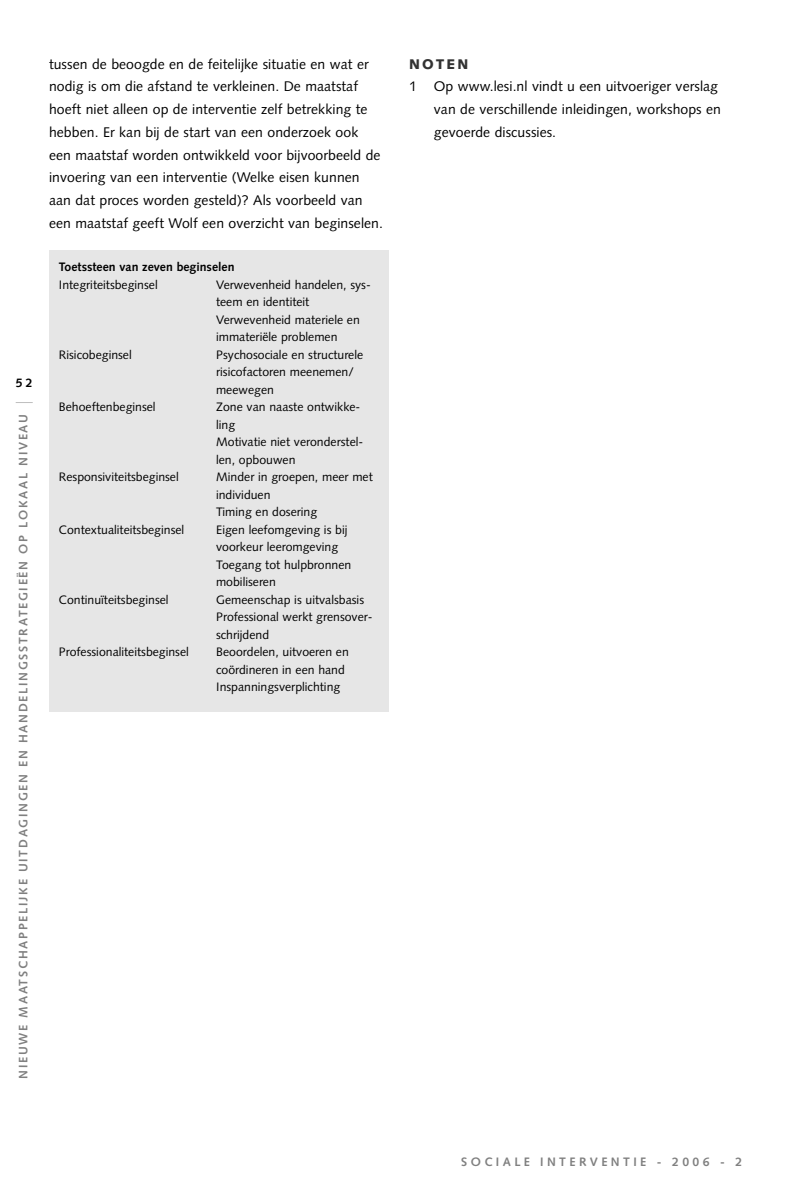
<style>
.page{position:relative;width:794px;height:1191px;background:#fff}
.page>*{position:absolute;margin:0;border:0;box-sizing:border-box;transform-origin:0 0}
.t1{font:14px/22.8px "Syntax";letter-spacing:.005em;color:#000}
.t2{font:900 14px "Syntax";letter-spacing:.16em;color:#333}
.t3{font:12.25px/17.5px "Syntax";color:#000}
.t4{font:700 12.25px "Syntax";letter-spacing:.14em;color:#808080}
.t5{font:700 12.25px "Syntax";color:#000}
.t6{font:700 12.25px "Syntax";letter-spacing:.28em;color:#808080}
</style>
<div class="page">
<svg style="left:15px;top:250px;width:374px;height:462px;background:#e8e8e8"></svg>
<p class="t5" style="left:16px;top:378px;width:19px">5 2</p>
<p class="t4" style="left:18px;top:1079px;width:666px;rotate:-90deg">NIEUWE MAATSCHAPPELIJKE UITDAGINGEN EN HANDELINGSSTRATEGIEËN OP LOKAAL NIVEAU</p>
<p class="t1" style="left:49px;top:54px;width:335px">tussen de beoogde en de feitelijke situatie en wat er nodig is om die afstand te verkleinen. De maatstaf hoeft niet alleen op de interventie zelf betrekking te hebben. Er kan bij de start van een onderzoek ook een maatstaf worden ontwikkeld voor bijvoorbeeld de invoering van een interventie (Welke eisen kunnen aan dat proces worden gesteld)? Als voorbeeld van een maatstaf geeft Wolf een overzicht van beginselen.</p>
<p class="t2" style="left:409px;top:58px;width:61px">NOTEN</p>
<p class="t1" style="left:433px;top:77px;width:288px;text-indent:-25px">1 Op www.lesi.nl vindt u een uitvoeriger verslag van de verschillende inleidingen, workshops en gevoerde discussies.</p>
<p class="t5" style="left:59px;top:262px;width:177px">Toetssteen van zeven beginselen</p>
<p class="t3" style="left:59px;top:277px;width:100px">Integriteitsbeginsel</p>
<p class="t3" style="left:216px;top:277px;width:156px">Verwevenheid handelen, sys&shy;teem en identiteit<br>Verwevenheid materiele en immateriële problemen</p>
<p class="t3" style="left:59px;top:347px;width:74px">Risicobeginsel</p>
<p class="t3" style="left:216px;top:347px;width:149px">Psychosociale en structurele risicofactoren meenemen/ meewegen</p>
<p class="t3" style="left:59px;top:399px;width:98px">Behoeftenbeginsel</p>
<p class="t3" style="left:216px;top:399px;width:149px">Zone van naaste ontwikke&shy;ling<br>Motivatie niet veronderstel&shy;len, opbouwen</p>
<p class="t3" style="left:59px;top:469px;width:121px">Responsiviteitsbeginsel</p>
<p class="t3" style="left:216px;top:469px;width:158px">Minder in groepen, meer met individuen<br>Timing en dosering</p>
<p class="t3" style="left:59px;top:522px;width:127px">Contextualiteitsbeginsel</p>
<p class="t3" style="left:216px;top:522px;width:137px">Eigen leefomgeving is bij voorkeur leeromgeving<br>Toegang tot hulpbronnen mobiliseren</p>
<p class="t3" style="left:59px;top:592px;width:111px">Continuïteitsbeginsel</p>
<p class="t3" style="left:216px;top:592px;width:158px">Gemeenschap is uitvalsbasis<br>Professional werkt grensover&shy;schrijdend</p>
<p class="t3" style="left:59px;top:644px;width:131px">Professionaliteitsbeginsel</p>
<p class="t3" style="left:216px;top:644px;width:134px">Beoordelen, uitvoeren en coördineren in een hand<br>Inspanningsverplichting</p>
<p class="t6" style="left:461px;top:1157px;width:282px">SOCIALE INTERVENTIE - 2006 - 2</p>
</div>
